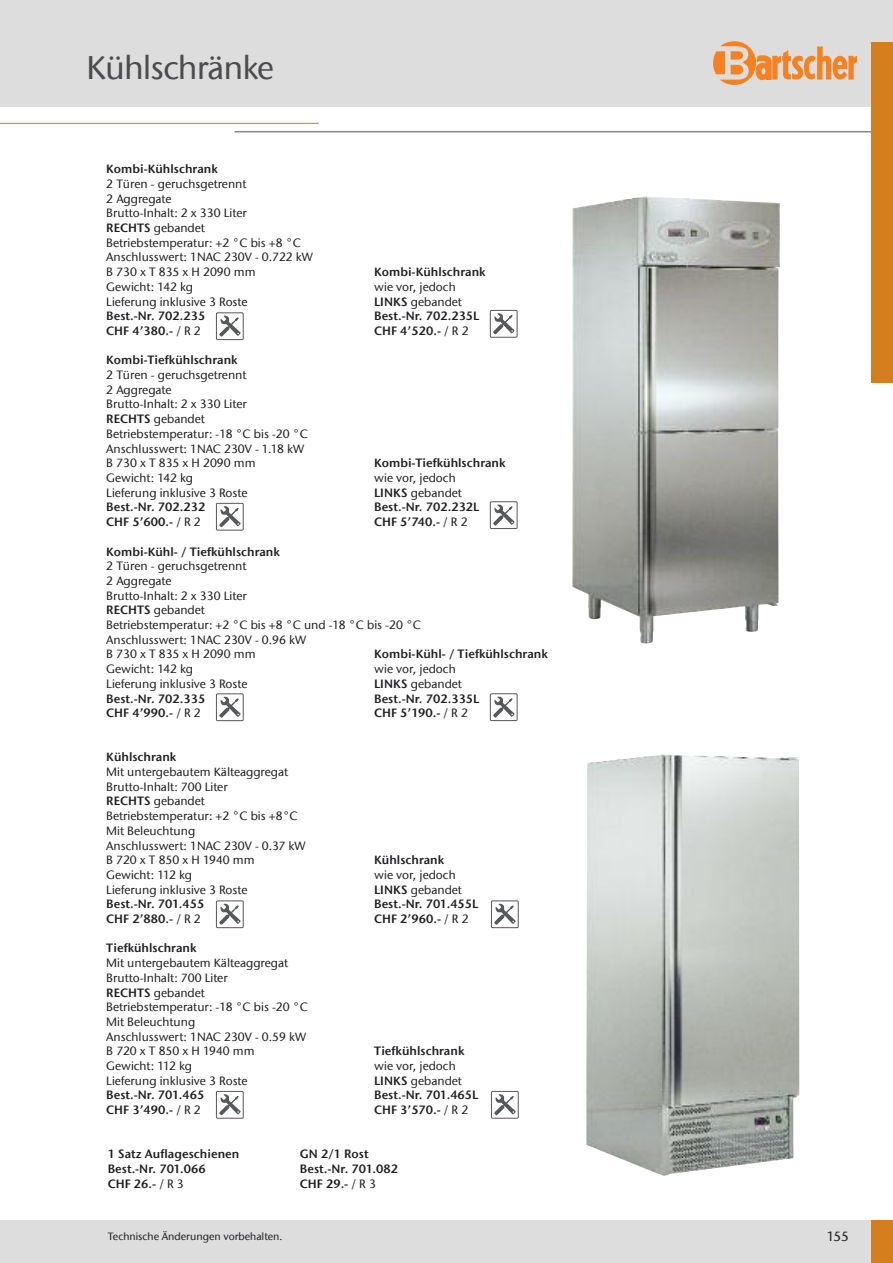
<style>
.page{position:relative;width:893px;height:1263px;background:#fff}
.page>*{position:absolute;margin:0;border:0;box-sizing:border-box;transform-origin:0 0}
.t1{font:500 33px "ITC Stone Sans Com";letter-spacing:-.025em;color:#4c4b4e}
.t2{font:500 13.5px "ITC Stone Sans Com";color:#201e21}
.t3{font:500 12px/14.7px "ITC Stone Sans Com";color:#201e21}
.t4{font:12px/14.7px "ITC Stone Sans Com Semi";color:#201e21}
.t5{font:500 10.5px "ITC Stone Sans Com";color:#201e21}
.s1{font-family:"ITC Stone Sans Com Semi";font-weight:400}
.s2{font-family:"ITC Stone Sans Com";font-weight:500}
</style>
<div class="page">
<hr style="left:0;top:123px;width:319px;height:1px;background:#d57e1d">
<hr style="left:235px;top:131px;width:658px;height:1px;background:#4c4b4e">
<div style="left:0;top:0;width:893px;height:106px;background:#deddde"></div>
<div style="left:872px;top:43px;width:21px;height:340px;background:#d57e1d"></div>
<div style="left:0;top:1220px;width:893px;height:43px;background:#deddde"></div>
<div style="left:872px;top:1220px;width:21px;height:43px;background:#d57e1d"></div>
<svg style="left:713px;top:41px;width:144px;height:44px"></svg>
<img style="left:572px;top:196px;width:208px;height:447px">
<img style="left:586px;top:755px;width:213px;height:420px">
<svg style="left:219px;top:315px;width:22px;height:22px"></svg>
<div style="left:216px;top:313px;width:27px;height:27px;border:1px solid #57585a"></div>
<svg style="left:219px;top:506px;width:22px;height:22px"></svg>
<div style="left:216px;top:503px;width:27px;height:27px;border:1px solid #57585a"></div>
<svg style="left:219px;top:696px;width:22px;height:22px"></svg>
<div style="left:216px;top:694px;width:27px;height:27px;border:1px solid #57585a"></div>
<svg style="left:219px;top:903px;width:22px;height:22px"></svg>
<div style="left:216px;top:901px;width:27px;height:27px;border:1px solid #57585a"></div>
<svg style="left:494px;top:903px;width:22px;height:22px"></svg>
<div style="left:491px;top:901px;width:27px;height:27px;border:1px solid #57585a"></div>
<svg style="left:219px;top:1094px;width:22px;height:22px"></svg>
<div style="left:216px;top:1091px;width:27px;height:27px;border:1px solid #57585a"></div>
<svg style="left:494px;top:1094px;width:22px;height:22px"></svg>
<div style="left:491px;top:1091px;width:27px;height:27px;border:1px solid #57585a"></div>
<svg style="left:493px;top:313px;width:22px;height:22px"></svg>
<div style="left:490px;top:310px;width:27px;height:27px;border:1px solid #57585a"></div>
<svg style="left:493px;top:504px;width:22px;height:22px"></svg>
<div style="left:490px;top:501px;width:27px;height:28px;border:1px solid #57585a"></div>
<svg style="left:493px;top:696px;width:22px;height:22px"></svg>
<div style="left:490px;top:693px;width:27px;height:28px;border:1px solid #57585a"></div>
<h1 class="t1" style="left:87px;top:48px;width:189px">Kühlschränke</h1>
<p class="t4" style="left:106px;top:162px;width:113px">Kombi-Kühlschrank</p>
<p class="t3" style="left:106px;top:176px;width:208px">2 Türen - geruchsgetrennt<br>2 Aggregate<br>Brutto-Inhalt: 2 x 330 Liter<br><span class="s1">RECHTS</span> gebandet<br>Betriebstemperatur: +2 °C bis +8 °C<br>Anschlusswert: 1NAC 230V - 0.722 kW<br>B 730 x T 835 x H 2090 mm<br>Gewicht: 142 kg<br>Lieferung inklusive 3 Roste</p>
<p class="t4" style="left:106px;top:309px;width:101px">Best.-Nr. 702.235<br>CHF 4’380.- <span class="s2">/ R 2</span></p>
<p class="t4" style="left:106px;top:353px;width:133px">Kombi-Tiefkühlschrank</p>
<p class="t3" style="left:106px;top:368px;width:203px">2 Türen - geruchsgetrennt<br>2 Aggregate<br>Brutto-Inhalt: 2 x 330 Liter<br><span class="s1">RECHTS</span> gebandet<br>Betriebstemperatur: -18 °C bis -20 °C<br>Anschlusswert: 1NAC 230V - 1.18 kW<br>B 730 x T 835 x H 2090 mm<br>Gewicht: 142 kg<br>Lieferung inklusive 3 Roste</p>
<p class="t4" style="left:106px;top:500px;width:101px">Best.-Nr. 702.232<br>CHF 5’600.- <span class="s2">/ R 2</span></p>
<p class="t4" style="left:106px;top:544px;width:175px">Kombi-Kühl- / Tiefkühlschrank</p>
<p class="t3" style="left:106px;top:559px;width:316px">2 Türen - geruchsgetrennt<br>2 Aggregate<br>Brutto-Inhalt: 2 x 330 Liter<br><span class="s1">RECHTS</span> gebandet<br>Betriebstemperatur: +2 °C bis +8 °C und -18 °C bis -20 °C<br>Anschlusswert: 1NAC 230V - 0.96 kW<br>B 730 x T 835 x H 2090 mm<br>Gewicht: 142 kg<br>Lieferung inklusive 3 Roste</p>
<p class="t4" style="left:106px;top:691px;width:101px">Best.-Nr. 702.335<br>CHF 4’990.- <span class="s2">/ R 2</span></p>
<p class="t4" style="left:374px;top:265px;width:113px">Kombi-Kühlschrank</p>
<p class="t3" style="left:374px;top:279px;width:89px">wie vor, jedoch<br><span class="s1">LINKS</span> gebandet</p>
<p class="t4" style="left:374px;top:309px;width:107px">Best.-Nr. 702.235L<br>CHF 4’520.- <span class="s2">/ R 2</span></p>
<p class="t4" style="left:374px;top:456px;width:133px">Kombi-Tiefkühlschrank</p>
<p class="t3" style="left:374px;top:470px;width:89px">wie vor, jedoch<br><span class="s1">LINKS</span> gebandet</p>
<p class="t4" style="left:374px;top:500px;width:107px">Best.-Nr. 702.232L<br>CHF 5’740.- <span class="s2">/ R 2</span></p>
<p class="t4" style="left:374px;top:647px;width:175px">Kombi-Kühl- / Tiefkühlschrank</p>
<p class="t3" style="left:374px;top:662px;width:89px">wie vor, jedoch<br><span class="s1">LINKS</span> gebandet</p>
<p class="t4" style="left:374px;top:691px;width:107px">Best.-Nr. 702.335L<br>CHF 5’190.- <span class="s2">/ R 2</span></p>
<p class="t4" style="left:106px;top:750px;width:72px">Kühlschrank</p>
<p class="t3" style="left:106px;top:764px;width:201px">Mit untergebautem Kälteaggregat<br>Brutto-Inhalt: 700 Liter<br><span class="s1">RECHTS</span> gebandet<br>Betriebstemperatur: +2 °C bis +8°C<br>Mit Beleuchtung<br>Anschlusswert: 1NAC 230V - 0.37 kW<br>B 720 x T 850 x H 1940 mm<br>Gewicht: 112 kg<br>Lieferung inklusive 3 Roste</p>
<p class="t4" style="left:106px;top:897px;width:100px">Best.-Nr. 701.455<br>CHF 2’880.- <span class="s2">/ R 2</span></p>
<p class="t4" style="left:106px;top:941px;width:92px">Tiefkühlschrank</p>
<p class="t3" style="left:106px;top:956px;width:203px">Mit untergebautem Kälteaggregat<br>Brutto-Inhalt: 700 Liter<br><span class="s1">RECHTS</span> gebandet<br>Betriebstemperatur: -18 °C bis -20 °C<br>Mit Beleuchtung<br>Anschlusswert: 1NAC 230V - 0.59 kW<br>B 720 x T 850 x H 1940 mm<br>Gewicht: 112 kg<br>Lieferung inklusive 3 Roste</p>
<p class="t4" style="left:106px;top:1088px;width:100px">Best.-Nr. 701.465<br>CHF 3’490.- <span class="s2">/ R 2</span></p>
<p class="t4" style="left:374px;top:853px;width:72px">Kühlschrank</p>
<p class="t3" style="left:374px;top:867px;width:89px">wie vor, jedoch<br><span class="s1">LINKS</span> gebandet</p>
<p class="t4" style="left:374px;top:897px;width:106px">Best.-Nr. 701.455L<br>CHF 2’960.- <span class="s2">/ R 2</span></p>
<p class="t4" style="left:374px;top:1044px;width:92px">Tiefkühlschrank</p>
<p class="t3" style="left:374px;top:1058px;width:89px">wie vor, jedoch<br><span class="s1">LINKS</span> gebandet</p>
<p class="t4" style="left:374px;top:1088px;width:106px">Best.-Nr. 701.465L<br>CHF 3’570.- <span class="s2">/ R 2</span></p>
<p class="t4" style="left:108px;top:1147px;width:133px">1 Satz Auflageschienen<br>Best.-Nr. 701.066<br>CHF 26.- <span class="s2">/ R 3</span></p>
<p class="t5" style="left:108px;top:1230px;width:176px">Technische Änderungen vorbehalten.</p>
<p class="t4" style="left:300px;top:1147px;width:100px">GN 2/1 Rost<br>Best.-Nr. 701.082<br>CHF 29.- <span class="s2">/ R 3</span></p>
<p class="t2" style="left:827px;top:1228px;width:24px">155</p>
</div>
